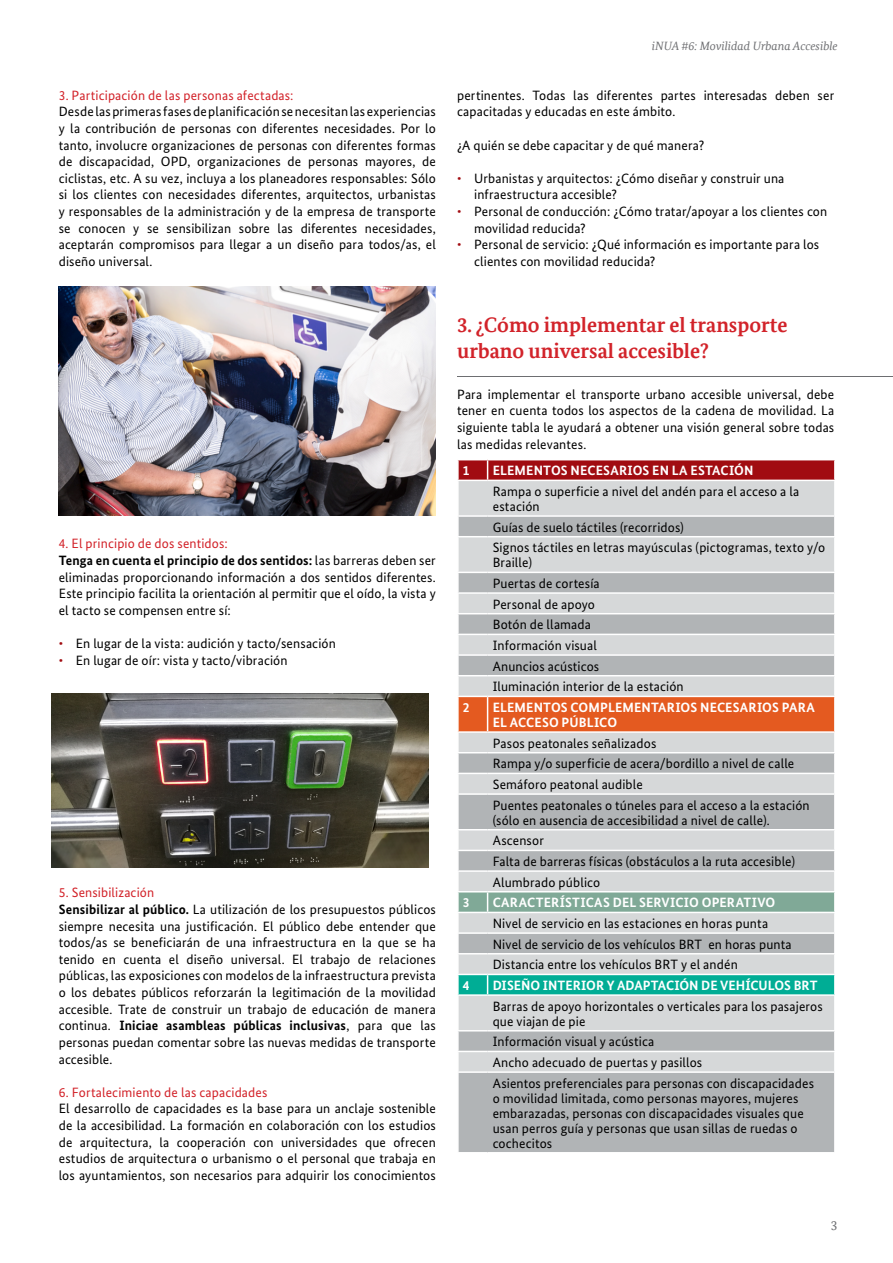
<style>
.page{position:relative;width:893px;height:1263px;background:#fff}
.page>*{position:absolute;margin:0;border:0;box-sizing:border-box;transform-origin:0 0}
.Titles{font:700 21px/25.5px "Bundes Serif Office";color:#d2232a}
.Body{font:13.5px/16.6px "Bundes Sans";letter-spacing:.01em;color:#000}
.Body-2{font:700 13.5px/15px "Bundes Sans";letter-spacing:.01em;color:#fff}
.subt1{font:13.5px "Bundes Sans";letter-spacing:.01em;color:#d2232a}
.t1{font:13.5px "Bundes Serif Office";color:#6d6e71}
.t2{font:italic 12px "Bundes Serif Office";color:#6d6e71}
.s1{font-weight:700}
.s2{font-family:"Bundes Serif Office";color:#a10c11}
</style>
<div class="page">
<img style="left:59px;top:286px;width:377px;height:229px">
<img style="left:51px;top:693px;width:377px;height:174px">
<div style="left:459px;top:481px;width:375px;height:34px;background:#d6d8d9"></div>
<svg style="left:459px;top:517px;width:375px;height:635px;background:#c3c5c7"></svg>
<svg style="left:458px;top:460px;width:376px;height:20px;background:#a5171c"></svg>
<svg style="left:458px;top:517px;width:1px;height:19px"></svg>
<svg style="left:834px;top:517px;width:1px;height:19px"></svg>
<hr style="left:457px;top:536px;width:31px;height:1px;background:#fff">
<hr style="left:488px;top:536px;width:348px;height:1px;background:#fff">
<hr style="left:457px;top:572px;width:31px;height:1px;background:#fff">
<hr style="left:488px;top:572px;width:348px;height:1px;background:#fff">
<hr style="left:457px;top:592px;width:31px;height:2px;background:#fff">
<svg style="left:458px;top:573px;width:1px;height:40px"></svg>
<hr style="left:488px;top:592px;width:348px;height:2px;background:#fff">
<svg style="left:834px;top:573px;width:1px;height:20px"></svg>
<hr style="left:457px;top:613px;width:31px;height:1px;background:#fff">
<hr style="left:488px;top:613px;width:348px;height:1px;background:#fff">
<hr style="left:457px;top:634px;width:31px;height:1px;background:#fff">
<hr style="left:488px;top:634px;width:348px;height:1px;background:#fff">
<hr style="left:457px;top:654px;width:31px;height:2px;background:#fff">
<svg style="left:458px;top:635px;width:1px;height:40px"></svg>
<hr style="left:488px;top:654px;width:348px;height:2px;background:#fff">
<svg style="left:834px;top:655px;width:1px;height:20px"></svg>
<hr style="left:457px;top:675px;width:31px;height:1px;background:#fff">
<hr style="left:488px;top:675px;width:348px;height:1px;background:#fff">
<svg style="left:458px;top:696px;width:377px;height:56px;background:#e08d6b"></svg>
<hr style="left:457px;top:752px;width:31px;height:1px;background:#fff">
<hr style="left:488px;top:752px;width:348px;height:1px;background:#fff">
<hr style="left:457px;top:773px;width:31px;height:1px;background:#fff">
<svg style="left:458px;top:774px;width:1px;height:19px"></svg>
<hr style="left:488px;top:773px;width:348px;height:1px;background:#fff">
<hr style="left:457px;top:793px;width:31px;height:2px;background:#fff">
<hr style="left:488px;top:793px;width:348px;height:2px;background:#fff">
<hr style="left:457px;top:829px;width:31px;height:1px;background:#fff">
<hr style="left:488px;top:829px;width:348px;height:1px;background:#fff">
<hr style="left:457px;top:850px;width:31px;height:1px;background:#fff">
<hr style="left:488px;top:850px;width:348px;height:1px;background:#fff">
<svg style="left:458px;top:851px;width:377px;height:102px;background:#bac4c2"></svg>
<hr style="left:457px;top:953px;width:31px;height:1px;background:#fff">
<hr style="left:488px;top:953px;width:348px;height:1px;background:#fff">
<svg style="left:458px;top:974px;width:377px;height:20px;background:#11b29c"></svg>
<hr style="left:457px;top:994px;width:31px;height:2px;background:#fff">
<hr style="left:488px;top:994px;width:348px;height:2px;background:#fff">
<hr style="left:457px;top:1030px;width:31px;height:1px;background:#fff">
<hr style="left:488px;top:1030px;width:348px;height:1px;background:#fff">
<hr style="left:457px;top:1051px;width:31px;height:1px;background:#fff">
<svg style="left:458px;top:1052px;width:1px;height:19px"></svg>
<hr style="left:488px;top:1051px;width:348px;height:1px;background:#fff">
<hr style="left:457px;top:1071px;width:31px;height:2px;background:#fff">
<hr style="left:488px;top:1071px;width:348px;height:2px;background:#fff">
<hr style="left:457px;top:377px;width:436px;height:1px;background:#6d6e71">
<p class="subt1" style="left:59px;top:87px;width:236px">3. Participación de las personas afectadas:</p>
<p class="Body" style="left:59px;top:103px;width:379px;text-align:justify">Desde las primeras fases de planificación se necesitan las experiencias y la contribución de personas con diferentes necesidades. Por lo tanto, involucre organizaciones de personas con diferentes formas de discapacidad, OPD, organizaciones de personas mayores, de ciclistas, etc. A su vez, incluya a los planeadores responsables: Sólo si los clientes con necesidades diferentes, arquitectos, urbanistas y responsables de la administración y de la empresa de transporte se conocen y se sensibilizan sobre las diferentes necesidades, aceptarán compromisos para llegar a un diseño para todos/as, el diseño universal.</p>
<p class="subt1" style="left:59px;top:535px;width:171px">4. El principio de dos sentidos:</p>
<p class="Body" style="left:59px;top:552px;width:379px;text-align:justify"><span class="s1">Tenga en cuenta el principio de dos sentidos:</span> las barreras deben ser eliminadas proporcionando información a dos sentidos diferentes.<br>Este principio facilita la orientación al permitir que el oído, la vista y el tacto se compensen entre sí:</p>
<p class="Body" style="left:59px;top:635px;width:279px"><span class="s2">•</span> En lugar de la vista: audición y tacto/sensación</p>
<p class="Body" style="left:59px;top:652px;width:230px"><span class="s2">•</span> En lugar de oír: vista y tacto/vibración</p>
<p class="subt1" style="left:59px;top:884px;width:97px">5. Sensibilización</p>
<p class="Body" style="left:59px;top:901px;width:379px;text-align:justify"><span class="s1">Sensibilizar al público.</span> La utilización de los presupuestos públicos siempre necesita una justificación. El público debe entender que todos/as se beneficiarán de una infraestructura en la que se ha tenido en cuenta el diseño universal. El trabajo de relaciones públicas, las exposiciones con modelos de la infraestructura prevista o los debates públicos reforzarán la legitimación de la movilidad accesible. Trate de construir un trabajo de educación de manera continua. <span class="s1">Iniciae asambleas públicas inclusivas</span>, para que las personas puedan comentar sobre las nuevas medidas de transporte accesible.</p>
<p class="subt1" style="left:59px;top:1084px;width:210px">6. Fortalecimiento de las capacidades</p>
<p class="Body" style="left:59px;top:1100px;width:379px;text-align:justify">El desarrollo de capacidades es la base para un anclaje sostenible de la accesibilidad. La formación en colaboración con los estudios de arquitectura, la cooperación con universidades que ofrecen estudios de arquitectura o urbanismo o el personal que trabaja en los ayuntamientos, son necesarios para adquirir los conocimientos</p>
<p class="t2" style="left:652px;top:39px;width:187px">iNUA #6: Movilidad Urbana Accesible</p>
<p class="Body" style="left:457px;top:87px;width:379px">pertinentes. Todas las diferentes partes interesadas deben ser capacitadas y educadas en este ámbito.</p>
<p class="Body" style="left:457px;top:136px;width:249px">¿A quién se debe capacitar y de qué manera?</p>
<p class="Body" style="left:474px;top:170px;width:312px;text-indent:-17px"><span class="s2">•</span> Urbanistas y arquitectos: ¿Cómo diseñar y construir una infraestructura accesible?</p>
<p class="Body" style="left:474px;top:203px;width:355px;text-indent:-17px"><span class="s2">•</span> Personal de conducción: ¿Cómo tratar/apoyar a los clientes con movilidad reducida?</p>
<p class="Body" style="left:474px;top:236px;width:347px;text-indent:-17px"><span class="s2">•</span> Personal de servicio: ¿Qué información es importante para los clientes con movilidad reducida?</p>
<p class="Titles" style="left:457px;top:312px;width:332px">3. ¿Cómo implementar el transporte urbano universal accesible?</p>
<p class="Body" style="left:457px;top:386px;width:379px;text-align:justify">Para implementar el transporte urbano accesible universal, debe tener en cuenta todos los aspectos de la cadena de movilidad. La siguiente tabla le ayudará a obtener una visión general sobre todas las medidas relevantes.</p>
<p class="Body-2" style="left:463px;top:463px;width:8px">1</p>
<p class="Body-2" style="left:493px;top:463px;width:262px">ELEMENTOS NECESARIOS EN LA ESTACIÓN</p>
<p class="Body" style="left:493px;top:484px;width:308px;line-height:15px">Rampa o superficie a nivel del andén para el acceso a la estación</p>
<p class="Body" style="left:493px;top:518px;width:193px">Guías de suelo táctiles (recorridos)</p>
<p class="Body" style="left:493px;top:540px;width:334px;line-height:15px">Signos táctiles en letras mayúsculas (pictogramas, texto y/o<br>Braille)</p>
<p class="Body" style="left:493px;top:575px;width:108px">Puertas de cortesía</p>
<p class="Body" style="left:493px;top:595px;width:104px">Personal de apoyo</p>
<p class="Body" style="left:493px;top:616px;width:100px">Botón de llamada</p>
<p class="Body" style="left:493px;top:637px;width:106px">Información visual</p>
<p class="Body" style="left:493px;top:657px;width:108px">Anuncios acústicos</p>
<p class="Body" style="left:493px;top:678px;width:193px">Iluminación interior de la estación</p>
<p class="Body-2" style="left:463px;top:700px;width:8px">2</p>
<p class="Body-2" style="left:493px;top:700px;width:324px">ELEMENTOS COMPLEMENTARIOS NECESARIOS PARA<br>EL ACCESO PÚBLICO</p>
<p class="Body" style="left:493px;top:734px;width:165px">Pasos peatonales señalizados</p>
<p class="Body" style="left:493px;top:755px;width:303px">Rampa y/o superficie de acera/bordillo a nivel de calle</p>
<p class="Body" style="left:493px;top:776px;width:152px">Semáforo peatonal audible</p>
<p class="Body" style="left:493px;top:797px;width:318px;line-height:15px">Puentes peatonales o túneles para el acceso a la estación (sólo en ausencia de accesibilidad a nivel de calle).</p>
<p class="Body" style="left:493px;top:832px;width:53px">Ascensor</p>
<p class="Body" style="left:493px;top:853px;width:304px">Falta de barreras físicas (obstáculos a la ruta accesible)</p>
<p class="Body" style="left:493px;top:873px;width:109px">Alumbrado público</p>
<p class="Body-2" style="left:463px;top:895px;width:8px">3</p>
<p class="Body-2" style="left:493px;top:895px;width:284px">CARACTERÍSTICAS DEL SERVICIO OPERATIVO</p>
<p class="Body" style="left:493px;top:915px;width:277px">Nivel de servicio en las estaciones en horas punta</p>
<p class="Body" style="left:493px;top:935px;width:300px">Nivel de servicio de los vehículos BRT en horas punta</p>
<p class="Body" style="left:493px;top:956px;width:247px">Distancia entre los vehículos BRT y el andén</p>
<p class="Body-2" style="left:463px;top:978px;width:8px">4</p>
<p class="Body-2" style="left:493px;top:978px;width:326px">DISEÑO INTERIOR Y ADAPTACIÓN DE VEHÍCULOS BRT</p>
<p class="Body" style="left:493px;top:998px;width:331px;line-height:15px">Barras de apoyo horizontales o verticales para los pasajeros que viajan de pie</p>
<p class="Body" style="left:493px;top:1033px;width:163px">Información visual y acústica</p>
<p class="Body" style="left:493px;top:1054px;width:211px">Ancho adecuado de puertas y pasillos</p>
<p class="Body" style="left:493px;top:1075px;width:323px;line-height:15px">Asientos preferenciales para personas con discapacidades o movilidad limitada, como personas mayores, mujeres embarazadas, personas con discapacidades visuales que usan perros guía y personas que usan sillas de ruedas o cochecitos</p>
<p class="t1" style="left:831px;top:1217px;width:8px">3</p>
</div>
